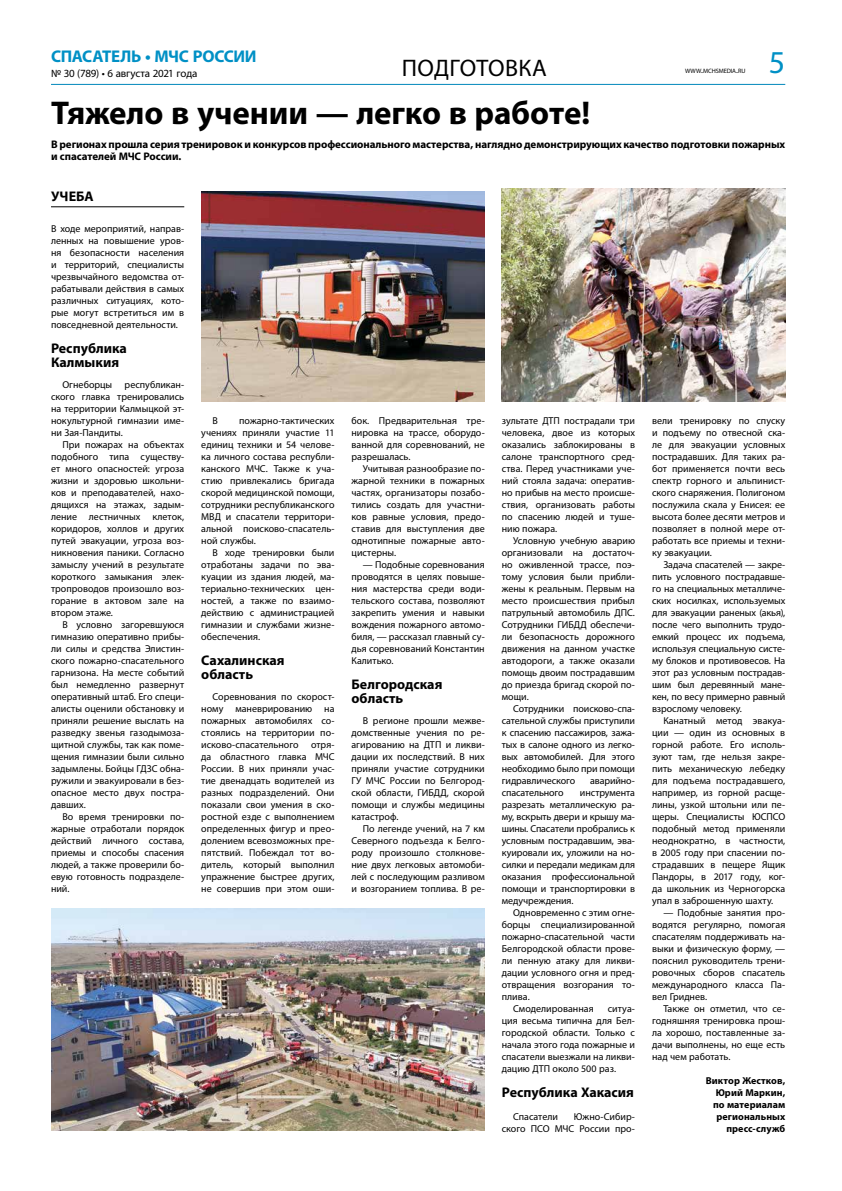
<style>
.page{position:relative;width:842px;height:1191px;background:#fff}
.page>*{position:absolute;margin:0;border:0;box-sizing:border-box;transform-origin:0 0}
.t1{font:700 33px "Myriad Pro";letter-spacing:-.005em;color:#000}
.t2{font:32px "Myriad Pro";color:#0090c5}
.t3{font:24px "Myriad Pro";color:#000}
.t4{font:700 17px "Myriad Pro";letter-spacing:-.02em;color:#0090c5}
.t5{font:700 14px/14px "Myriad Pro";color:#000}
.t6{font:700 11px/12px "Myriad Pro";letter-spacing:-.005em;color:#000}
.t7{font:11px "Myriad Pro";letter-spacing:-.02em;color:#000}
.t8{font:10px/12px "Myriad Pro";color:#000;text-align:justify}
.t9{font:700 10px/12px "Myriad Pro";letter-spacing:.01em;color:#000;text-align:right}
.t10{font:6.3px "Myriad Pro";letter-spacing:-.01em;color:#000}
.s1{font-size:9px}
</style>
<div class="page">
<hr style="left:51px;top:84px;width:734px;height:1px;background:#0087bb">
<hr style="left:51px;top:206px;width:133px;height:1px;background:#000">
<img style="left:502px;top:188px;width:283px;height:213px">
<img style="left:51px;top:908px;width:434px;height:222px">
<img style="left:201px;top:191px;width:284px;height:210px">
<h3 class="t4" style="left:51px;top:47px;width:207px">СПАСАТЕЛЬ • МЧС РОССИИ</h3>
<p class="t7" style="left:51px;top:67px;width:148px">№ 30 (789) • 6 августа 2021 года</p>
<h3 class="t3" style="left:402px;top:53px;width:102px">подготовка</h3>
<p class="t10" style="left:685px;top:67px;width:62px">WWW<span class="s1">.</span>MCHSMEDIA<span class="s1">.</span>RU</p>
<h2 class="t2" style="left:769px;top:42px;width:18px">5</h2>
<h1 class="t1" style="left:51px;top:95px;width:541px">Тяжело в учении — легко в работе!</h1>
<p class="t6" style="left:51px;top:138px;width:736px">В регионах прошла серия тренировок и конкурсов профессионального мастерства, наглядно демонстрирующих качество подготовки пожарных и спасателей МЧС России.</p>
<h3 class="t5" style="left:51px;top:189px;width:44px">УЧЕБА</h3>
<p class="t8" style="left:51px;top:222px;width:135px">В ходе мероприятий, направ&shy;ленных на повышение уров&shy;ня безопасности населения и территорий, специалисты чрезвычайного ведомства от&shy;рабатывали действия в самых различных ситуациях, кото&shy;рые могут встретиться им в повседневной деятельности.</p>
<h3 class="t5" style="left:51px;top:341px;width:78px">Республика<br>Калмыкия</h3>
<p class="t8" style="left:51px;top:378px;width:135px;text-indent:11px">Огнеборцы республикан&shy;ского главка тренировались на территории Калмыцкой эт&shy;нокультурной гимназии име&shy;ни Зая-Пандиты.</p>
<p class="t8" style="left:51px;top:438px;width:135px;text-indent:11px">При пожарах на объектах подобного типа существу&shy;ет много опасностей: угроза жизни и здоровью школьни&shy;ков и преподавателей, нахо&shy;дящихся на этажах, задым&shy;ление лестничных клеток, коридоров, холлов и других путей эвакуации, угроза воз&shy;никновения паники. Согласно замыслу учений в результате короткого замыкания элек&shy;тропроводов произошло воз&shy;горание в актовом зале на втором этаже.</p>
<p class="t8" style="left:51px;top:618px;width:135px;text-indent:11px">В условно загоревшуюся гимназию оперативно прибы&shy;ли силы и средства Элистин&shy;ского пожарно-спасательного гарнизона. На месте событий был немедленно развернут оперативный штаб. Его специ&shy;алисты оценили обстановку и приняли решение выслать на разведку звенья газодымоза&shy;щитной службы, так как поме&shy;щения гимназии были сильно задымлены. Бойцы ГДЗС обна&shy;ружили и эвакуировали в без&shy;опасное место двух постра&shy;давших.</p>
<p class="t8" style="left:51px;top:810px;width:135px;text-indent:11px">Во время тренировки по&shy;жарные отработали порядок действий личного состава, приемы и способы спасения людей, а также проверили бо&shy;евую готовность подразделе&shy;ний.</p>
<p class="t8" style="left:213px;top:414px;width:7px">В</p>
<p class="t8" style="left:201px;top:414px;width:135px;text-indent:38px">пожарно-тактических учениях приняли участие 11 единиц техники и 54 челове&shy;ка личного состава республи&shy;канского МЧС. Также к уча&shy;стию привлекались бригада скорой медицинской помощи, сотрудники республиканского МВД и спасатели территори&shy;альной поисково-спасатель&shy;ной службы.</p>
<p class="t8" style="left:201px;top:546px;width:135px;text-indent:11px">В ходе тренировки были отработаны задачи по эва&shy;куации из здания людей, ма&shy;териально-технических цен&shy;ностей, а также по взаимо&shy;действию с администрацией гимназии и службами жизне&shy;обеспечения.</p>
<h3 class="t5" style="left:201px;top:653px;width:85px">Сахалинская область</h3>
<p class="t8" style="left:201px;top:690px;width:135px;text-indent:11px">Соревнования по скорост&shy;ному маневрированию на пожарных автомобилях со&shy;стоялись на территории по&shy;исково-спасательного отря&shy;да областного главка МЧС России. В них приняли учас&shy;тие двенадцать водителей из разных подразделений. Они показали свои умения в ско&shy;ростной езде с выполнением определенных фигур и прео&shy;долением всевозможных пре&shy;пятствий. Побеждал тот во&shy;дитель, который выполнил упражнение быстрее других, не совершив при этом оши-</p>
<p class="t8" style="left:351px;top:414px;width:135px">бок. Предварительная тре&shy;нировка на трассе, оборудо&shy;ванной для соревнований, не разрешалась.</p>
<p class="t8" style="left:351px;top:462px;width:135px;text-indent:11px">Учитывая разнообразие по&shy;жарной техники в пожарных частях, организаторы позабо&shy;тились создать для участни&shy;ков равные условия, предо&shy;ставив для выступления две однотипные пожарные авто&shy;цистерны.</p>
<p class="t8" style="left:351px;top:558px;width:135px;text-indent:11px">— Подобные соревнования проводятся в целях повыше&shy;ния мастерства среди води&shy;тельского состава, позволяют закрепить умения и навыки вождения пожарного автомо&shy;биля, — рассказал главный су&shy;дья соревнований Константин Калитько.</p>
<h3 class="t5" style="left:351px;top:677px;width:92px">Белгородская область</h3>
<p class="t8" style="left:351px;top:714px;width:135px;text-indent:11px">В регионе прошли межве&shy;домственные учения по ре&shy;агированию на ДТП и ликви&shy;дации их последствий. В них приняли участие сотрудники ГУ МЧС России по Белгород&shy;ской области, ГИБДД, скорой помощи и службы медицины катастроф.</p>
<p class="t8" style="left:351px;top:822px;width:135px;text-indent:11px">По легенде учений, на 7 км Северного подъезда к Белго&shy;роду произошло столкнове&shy;ние двух легковых автомоби&shy;лей с последующим разливом и возгоранием топлива. В ре-</p>
<p class="t8" style="left:502px;top:414px;width:135px">зультате ДТП пострадали три человека, двое из которых оказались заблокированы в салоне транспортного сред&shy;ства. Перед участниками уче&shy;ний стояла задача: оператив&shy;но прибыв на место происше&shy;ствия, организовать работы по спасению людей и туше&shy;нию пожара.</p>
<p class="t8" style="left:502px;top:534px;width:135px;text-indent:11px">Условную учебную аварию организовали на достаточ&shy;но оживленной трассе, поэ&shy;тому условия были прибли&shy;жены к реальным. Первым на место происшествия прибыл патрульный автомобиль ДПС.<br>Сотрудники ГИБДД обеспечи&shy;ли безопасность дорожного движения на данном участке автодороги, а также оказали помощь двоим пострадавшим до приезда бригад скорой по&shy;мощи.</p>
<p class="t8" style="left:502px;top:702px;width:135px;text-indent:11px">Сотрудники поисково-спа&shy;сательной службы приступили к спасению пассажиров, зажа&shy;тых в салоне одного из легко&shy;вых автомобилей. Для этого необходимо было при помощи гидравлического</p>
<p class="t8" style="left:590px;top:774px;width:46px">аварийно-</p>
<p class="t8" style="left:502px;top:786px;width:135px;text-indent:78px">инструмента разрезать металлическую ра&shy;му, вскрыть двери и крышу ма&shy;шины. Спасатели пробрались к условным пострадавшим, эва&shy;куировали их, уложили на но&shy;силки и передали медикам для оказания профессиональной помощи и транспортировки в медучреждения.</p>
<p class="t8" style="left:513px;top:906px;width:123px">Одновременно с этим огне-</p>
<p class="t8" style="left:502px;top:918px;width:135px">борцы специализированной</p>
<p class="t8" style="left:502px;top:930px;width:135px">пожарно-спасательной части</p>
<p class="t8" style="left:502px;top:942px;width:135px">Белгородской области прове-</p>
<p class="t8" style="left:502px;top:954px;width:135px">ли пенную атаку для ликви-</p>
<p class="t8" style="left:502px;top:966px;width:134px">дации условного огня и пред-</p>
<p class="t8" style="left:502px;top:978px;width:135px">отвращения возгорания то-</p>
<p class="t8" style="left:502px;top:990px;width:29px">плива.</p>
<p class="t8" style="left:513px;top:1002px;width:82px">Смоделированная</p>
<p class="t8" style="left:502px;top:786px;width:64px">спасательного</p>
<p class="t8" style="left:502px;top:1002px;width:135px;text-indent:106px">ситуа&shy;ция весьма типична для Бел&shy;городской области. Только с начала этого года пожарные и спасатели выезжали на ликви&shy;дацию ДТП около 500 раз.</p>
<h3 class="t5" style="left:502px;top:1085px;width:134px">Республика Хакасия</h3>
<p class="t8" style="left:513px;top:1110px;width:46px">Спасатели</p>
<p class="t8" style="left:502px;top:1110px;width:135px;text-align:right">Южно-Сибир-<br>ского ПСО МЧС России про-</p>
<p class="t8" style="left:652px;top:414px;width:135px">вели тренировку по спуску и подъему по отвесной ска&shy;ле для эвакуации условных пострадавших. Для таких ра&shy;бот применяется почти весь спектр горного и альпинист&shy;ского снаряжения. Полигоном послужила скала у Енисея: ее высота более десяти метров и позволяет в полной мере от&shy;работать все приемы и техни&shy;ку эвакуации.</p>
<p class="t8" style="left:652px;top:558px;width:135px;text-indent:11px">Задача спасателей — закре&shy;пить условного пострадавше&shy;го на специальных металличе&shy;ских носилках, используемых для эвакуации раненых (акья), после чего выполнить трудо&shy;емкий процесс их подъема, используя специальную систе&shy;му блоков и противовесов. На этот раз условным пострадав&shy;шим был деревянный мане&shy;кен, по весу примерно равный взрослому человеку.</p>
<p class="t8" style="left:652px;top:714px;width:135px;text-indent:11px">Канатный метод эвакуа&shy;ции — один из основных в горной работе. Его исполь&shy;зуют там, где нельзя закре&shy;пить механическую лебедку для подъема пострадавшего, например, из горной расще&shy;лины, узкой штольни или пе&shy;щеры. Специалисты ЮСПСО подобный метод применяли неоднократно, в частности, в 2005 году при спасении по&shy;страдавших в пещере Ящик Пандоры, в 2017 году, ког&shy;да школьник из Черногорска упал в заброшенную шахту.</p>
<p class="t8" style="left:652px;top:906px;width:135px;text-indent:11px">— Подобные занятия про&shy;водятся регулярно, помогая спасателям поддерживать на&shy;выки и физическую форму, — пояснил руководитель трени&shy;ровочных сборов спасатель международного класса Па&shy;вел Гриднев.</p>
<p class="t8" style="left:652px;top:1002px;width:135px;text-indent:11px">Также он отметил, что се&shy;годняшняя тренировка прош&shy;ла хорошо, поставленные за&shy;дачи выполнены, но еще есть над чем работать.</p>
<p class="t9" style="left:706px;top:1074px;width:81px">Виктор Жестков,<br>Юрий Маркин, по материалам региональных пресс-служб</p>
</div>
